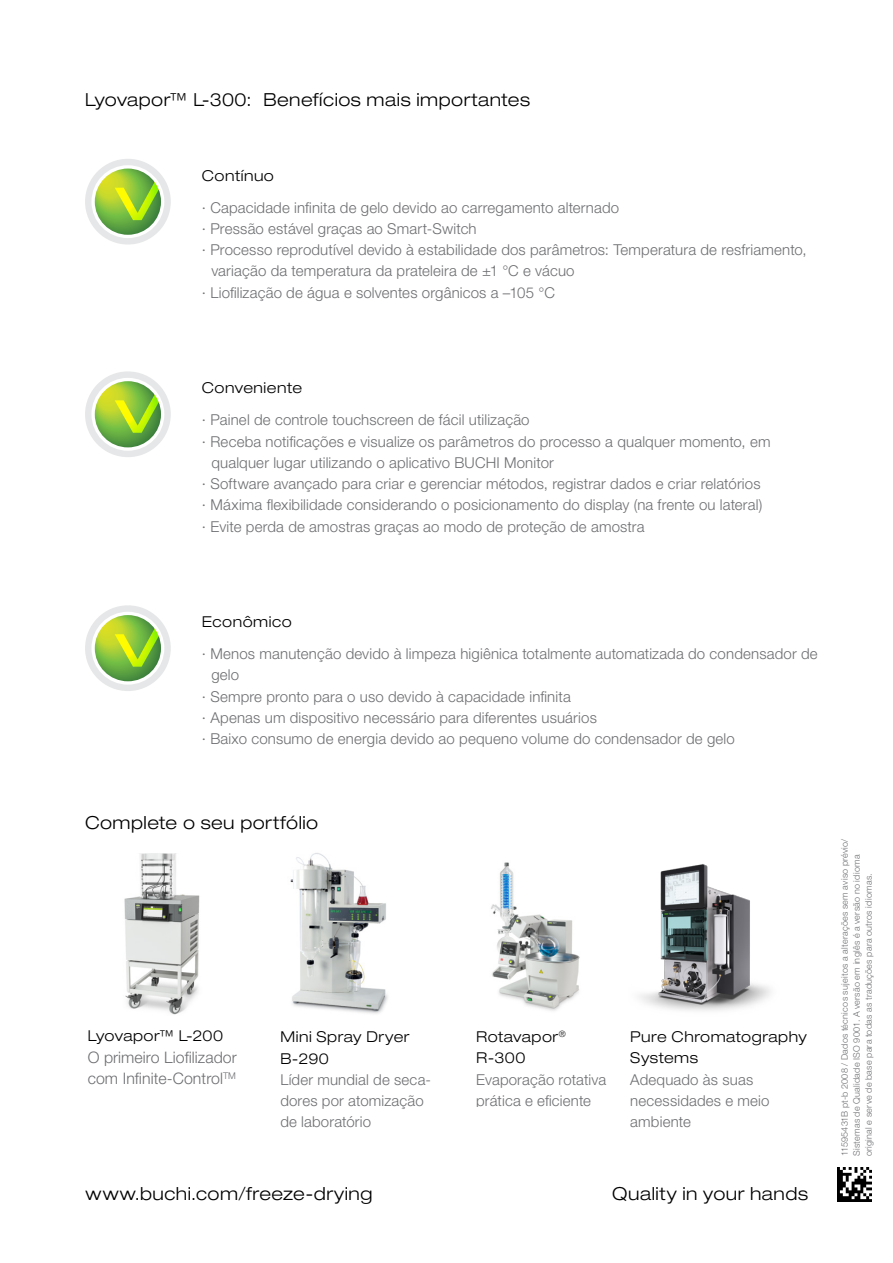
<style>
.page{position:relative;width:893px;height:1263px;background:#fff}
.page>*{position:absolute;margin:0;border:0;box-sizing:border-box;transform-origin:0 0}
.EN_Title{font:300 expanded 18px "Helvetica Neue LT Std";letter-spacing:.025em;color:#000}
.EN_Note_large{font:300 expanded 18px "Helvetica Neue LT Std";letter-spacing:.03em;color:#000}
.t1{font:300 15.9px/20.7px "Helvetica Neue LT Std";letter-spacing:.005em;color:#6d6e71}
.t2{font:300 15px/21.3px "Helvetica Neue LT Std";letter-spacing:.01em;color:#6d6e71}
.EN_Title_small_down{font:300 expanded 15px/21.3px "Helvetica Neue LT Std";letter-spacing:.035em;color:#000}
.EN_Barcode{font:300 9px/12px "Helvetica Neue LT Std";letter-spacing:.03em;color:#6d6e71}
.s1{font-stretch:expanded;color:#000}
</style>
<div class="page">
<div style="left:85px;top:159px;width:86px;height:86px;background:#e6e7e8;border-radius:50%"></div>
<svg style="left:91px;top:165px;width:73px;height:73px"></svg>
<svg style="left:95px;top:169px;width:66px;height:66px"></svg>
<svg style="left:110px;top:168px;width:51px;height:67px"></svg>
<div style="left:85px;top:371px;width:86px;height:86px;background:#e6e7e8;border-radius:50%"></div>
<svg style="left:91px;top:378px;width:73px;height:73px"></svg>
<svg style="left:95px;top:381px;width:66px;height:66px"></svg>
<svg style="left:110px;top:381px;width:51px;height:67px"></svg>
<div style="left:85px;top:605px;width:86px;height:86px;background:#e6e7e8;border-radius:50%"></div>
<svg style="left:91px;top:612px;width:73px;height:73px"></svg>
<svg style="left:95px;top:615px;width:66px;height:66px"></svg>
<svg style="left:110px;top:615px;width:51px;height:66px"></svg>
<img style="left:838px;top:1167px;width:34px;height:34px">
<img style="left:124px;top:854px;width:76px;height:161px">
<img style="left:491px;top:862px;width:89px;height:149px">
<img style="left:290px;top:853px;width:98px;height:161px">
<img style="left:639px;top:864px;width:132px;height:147px">
<p class="EN_Title" style="left:85px;top:89px;width:168px">Lyovapor™ L-300:</p>
<p class="EN_Title" style="left:263px;top:89px;width:268px">Benefícios mais importantes</p>
<p class="EN_Title_small_down" style="left:202px;top:165px;width:74px">Contínuo</p>
<p class="t2" style="left:202px;top:196px;width:419px">∙ Capacidade infinita de gelo devido ao carregamento alternado</p>
<p class="t2" style="left:202px;top:218px;width:276px">∙ Pressão estável graças ao Smart-Switch</p>
<p class="t2" style="left:211px;top:239px;width:597px;text-indent:-9px">∙ Processo reprodutível devido à estabilidade dos parâmetros: Temperatura de resfriamento, variação da temperatura da prateleira de ±1 °C e vácuo</p>
<p class="t2" style="left:202px;top:281px;width:354px">∙ Liofilização de água e solventes orgânicos a –105 °C</p>
<p class="EN_Title_small_down" style="left:202px;top:377px;width:102px">Conveniente</p>
<p class="t2" style="left:202px;top:409px;width:329px">∙ Painel de controle touchscreen de fácil utilização</p>
<p class="t2" style="left:211px;top:430px;width:561px;text-indent:-9px">∙ Receba notificações e visualize os parâmetros do processo a qualquer momento, em qualquer lugar utilizando o aplicativo BUCHI Monitor</p>
<p class="t2" style="left:202px;top:473px;width:560px">∙ Software avançado para criar e gerenciar métodos, registrar dados e criar relatórios</p>
<p class="t2" style="left:202px;top:494px;width:562px">∙ Máxima flexibilidade considerando o posicionamento do display (na frente ou lateral)</p>
<p class="t2" style="left:202px;top:515px;width:444px">∙ Evite perda de amostras graças ao modo de proteção de amostra</p>
<p class="EN_Title_small_down" style="left:202px;top:611px;width:91px">Econômico</p>
<p class="t2" style="left:211px;top:643px;width:608px;text-indent:-9px">∙ Menos manutenção devido à limpeza higiênica totalmente automatizada do condensador de gelo</p>
<p class="t2" style="left:202px;top:685px;width:370px">∙ Sempre pronto para o uso devido à capacidade infinita</p>
<p class="t2" style="left:202px;top:707px;width:396px">∙ Apenas um dispositivo necessário para diferentes usuários</p>
<p class="t2" style="left:202px;top:728px;width:534px">∙ Baixo consumo de energia devido ao pequeno volume do condensador de gelo</p>
<p class="EN_Title" style="left:85px;top:812px;width:235px">Complete o seu portfólio</p>
<p class="EN_Title_small_down" style="left:88px;top:1025px;width:137px">Lyovapor™ L-200</p>
<p class="t1" style="left:88px;top:1047px;width:151px">O primeiro Liofilizador com Infinite-Control<sup>TM</sup></p>
<p class="t2" style="left:476px;top:1026px;width:132px"><span class="s1">Rotavapor</span><sup>®<br></sup><span class="s1">R-300<br></span>Evaporação rotativa prática e eficiente</p>
<p class="EN_Title_small_down" style="left:280px;top:1026px;width:131px">Mini Spray Dryer<br>B-290</p>
<p class="EN_Title_small_down" style="left:630px;top:1026px;width:178px">Pure Chromatography<br>Systems</p>
<p class="t2" style="left:630px;top:1068px;width:141px">Adequado às suas necessidades e meio ambiente</p>
<p class="t2" style="left:280px;top:1068px;width:152px">Líder mundial de seca&shy;dores por atomização de laboratório</p>
<p class="EN_Note_large" style="left:86px;top:1182px;width:288px">www.buchi.com/freeze-drying</p>
<p class="EN_Note_large" style="left:612px;top:1182px;width:197px">Quality in your hands</p>
<p class="EN_Barcode" style="left:838px;top:1156px;width:319px;rotate:-90deg">11595431B pt-b 2008 / Dados técnicos sujeitos a alterações sem aviso prévio/<br>Sistemas de Qualidade ISO 9001. A versão em inglês é a versão no idioma original e serve de base para todas as traduções para outros idiomas.</p>
</div>
